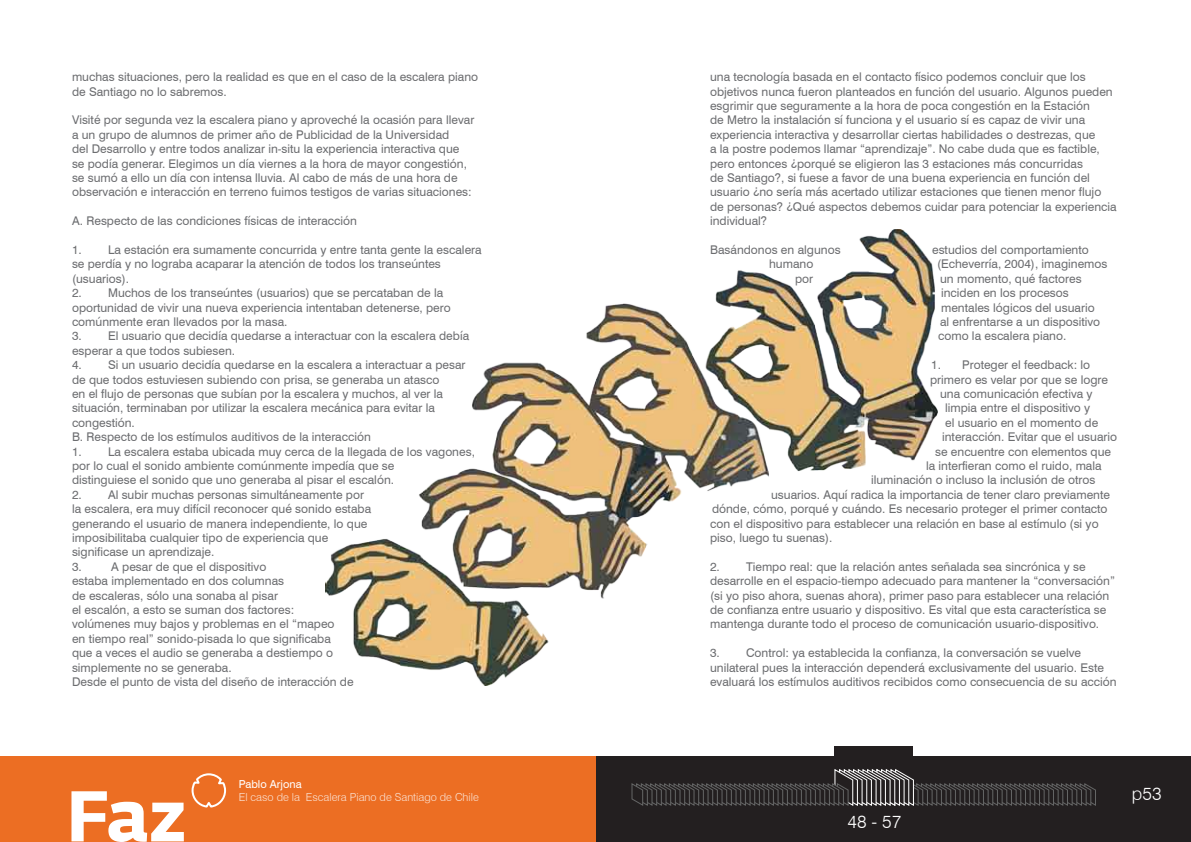
<style>
.page{position:relative;width:1191px;height:842px;background:#fff}
.page>*{position:absolute;margin:0;border:0;box-sizing:border-box;transform-origin:0 0}
.t1{font:300 18px "Swiss 721 BT";color:#fff}
.t2{font:12px/14.4px "Swiss 721 BT";color:#6c6d70}
.t3{font:300 11px "Swiss 721 BT";color:#fbe2d3}
.t4{font:11px "Swiss 721 BT";color:#fff}
</style>
<div class="page">
<div style="left:595px;top:757px;width:596px;height:85px;background:#231f20"></div>
<img style="left:325px;top:230px;width:612px;height:456px">
<div style="left:834px;top:746px;width:79px;height:21px;background:#231f20"></div>
<svg style="left:631px;top:769px;width:465px;height:37px"></svg>
<div style="left:0;top:757px;width:595px;height:85px;background:#ec6e23"></div>
<svg style="left:71px;top:791px;width:113px;height:51px"></svg>
<svg style="left:191px;top:773px;width:36px;height:35px"></svg>
<p class="t2" style="left:72px;top:70px;width:408px">muchas situaciones, pero la realidad es que en el caso de la escalera piano de Santiago no lo sabremos.</p>
<p class="t2" style="left:72px;top:113px;width:404px">Visité por segunda vez la escalera piano y aproveché la ocasión para llevar a un grupo de alumnos de primer año de Publicidad de la Universidad<br>del Desarrollo y entre todos analizar in-situ la experiencia interactiva que se podía generar. Elegimos un día viernes a la hora de mayor congestión, se sumó a ello un día con intensa lluvia. Al cabo de más de una hora de observación e interacción en terreno fuimos testigos de varias situaciones:</p>
<p class="t2" style="left:72px;top:214px;width:286px">A. Respecto de las condiciones físicas de interacción</p>
<p class="t2" style="left:72px;top:242px;width:411px">1. La estación era sumamente concurrida y entre tanta gente la escalera se perdía y no lograba acaparar la atención de todos los transeúntes (usuarios).</p>
<p class="t2" style="left:72px;top:286px;width:380px">2. Muchos de los transeúntes (usuarios) que se percataban de la oportunidad de vivir una nueva experiencia intentaban detenerse, pero comúnmente eran llevados por la masa.</p>
<p class="t2" style="left:72px;top:329px;width:399px">3. El usuario que decidía quedarse a interactuar con la escalera debía esperar a que todos subiesen.</p>
<p class="t2" style="left:72px;top:358px;width:395px">4. Si un usuario decidía quedarse en la escalera a interactuar a pesar de que todos estuviesen subiendo con prisa, se generaba un atasco<br>en el flujo de personas que subían por la escalera y muchos, al ver la situación, terminaban por utilizar la escalera mecánica para evitar la congestión.<br>B. Respecto de los estímulos auditivos de la interacción</p>
<p class="t2" style="left:72px;top:444px;width:404px">1. La escalera estaba ubicada muy cerca de la llegada de los vagones, por lo cual el sonido ambiente comúnmente impedía que se<br>distinguiese el sonido que uno generaba al pisar el escalón.</p>
<p class="t2" style="left:72px;top:487px;width:301px">2. Al subir muchas personas simultáneamente por la escalera, era muy difícil reconocer qué sonido estaba generando el usuario de manera independiente, lo que imposibilitaba cualquier tipo de experiencia que significase un aprendizaje.<br>3.</p>
<p class="t2" style="left:72px;top:559px;width:283px;text-indent:39px">A pesar de que el dispositivo<br>estaba implementado en dos columnas<br>de escaleras, sólo una sonaba al pisar<br>el escalón, a esto se suman dos factores: volúmenes muy bajos y problemas en el “mapeo<br>en tiempo real” sonido-pisada lo que significaba que a veces el audio se generaba a destiempo o simplemente no se generaba.<br>Desde el punto de vista del diseño de interacción de</p>
<p class="t4" style="left:239px;top:777px;width:64px">Pablo Arjona</p>
<p class="t3" style="left:239px;top:790px;width:242px">El caso de la Escalera Piano de Santiago de Chile</p>
<p class="t2" style="left:710px;top:70px;width:408px">una tecnología basada en el contacto físico podemos concluir que los objetivos nunca fueron planteados en función del usuario. Algunos pueden esgrimir que seguramente a la hora de poca congestión en la Estación<br>de Metro la instalación sí funciona y el usuario sí es capaz de vivir una experiencia interactiva y desarrollar ciertas habilidades o destrezas, que<br>a la postre podemos llamar “aprendizaje”. No cabe duda que es factible, pero entonces ¿porqué se eligieron las 3 estaciones más concurridas<br>de Santiago?, si fuese a favor de una buena experiencia en función del usuario ¿no sería más acertado utilizar estaciones que tienen menor flujo de personas? ¿Qué aspectos debemos cuidar para potenciar la experiencia individual?</p>
<p class="t2" style="left:710px;top:242px;width:132px">Basándonos en algunos</p>
<p class="t2" style="left:932px;top:242px;width:158px">estudios del comportamiento</p>
<p class="t2" style="left:769px;top:257px;width:46px">humano</p>
<p class="t2" style="left:937px;top:257px;width:172px">(Echeverría, 2004), imaginemos</p>
<p class="t2" style="left:795px;top:271px;width:20px">por</p>
<p class="t2" style="left:938px;top:271px;width:164px">un momento, qué factores inciden en los procesos mentales lógicos del usuario al enfrentarse a un dispositivo como la escalera piano.</p>
<p class="t2" style="left:931px;top:358px;width:161px">1. Proteger el feedback: lo</p>
<p class="t2" style="left:930px;top:372px;width:179px">primero es velar por que se logre</p>
<p class="t2" style="left:940px;top:386px;width:154px">una comunicación efectiva y</p>
<p class="t2" style="left:945px;top:401px;width:147px">limpia entre el dispositivo y</p>
<p class="t2" style="left:945px;top:415px;width:155px">el usuario en el momento de</p>
<p class="t2" style="left:942px;top:430px;width:176px">interacción. Evitar que el usuario</p>
<p class="t2" style="left:935px;top:444px;width:177px">se encuentre con elementos que</p>
<p class="t2" style="left:926px;top:458px;width:177px">la interfieran como el ruido, mala</p>
<p class="t2" style="left:871px;top:473px;width:226px">iluminación o incluso la inclusión de otros</p>
<p class="t2" style="left:771px;top:487px;width:340px">usuarios. Aquí radica la importancia de tener claro previamente</p>
<p class="t2" style="left:712px;top:502px;width:397px">dónde, cómo, porqué y cuándo. Es necesario proteger el primer contacto</p>
<p class="t2" style="left:710px;top:516px;width:390px">con el dispositivo para establecer una relación en base al estímulo (si yo</p>
<p class="t2" style="left:710px;top:530px;width:124px">piso, luego tu suenas).</p>
<p class="t2" style="left:710px;top:559px;width:406px">2. Tiempo real: que la relación antes señalada sea sincrónica y se desarrolle en el espacio-tiempo adecuado para mantener la “conversación” (si yo piso ahora, suenas ahora), primer paso para establecer una relación de confianza entre usuario y dispositivo. Es vital que esta característica se mantenga durante todo el proceso de comunicación usuario-dispositivo.</p>
<p class="t2" style="left:710px;top:646px;width:408px">3. Control: ya establecida la confianza, la conversación se vuelve unilateral pues la interacción dependerá exclusivamente del usuario. Este evaluará los estímulos auditivos recibidos como consecuencia de su acción</p>
<h1 class="t1" style="left:847px;top:810px;width:55px">48 - 57</h1>
<h1 class="t1" style="left:1132px;top:782px;width:31px">p53</h1>
</div>
